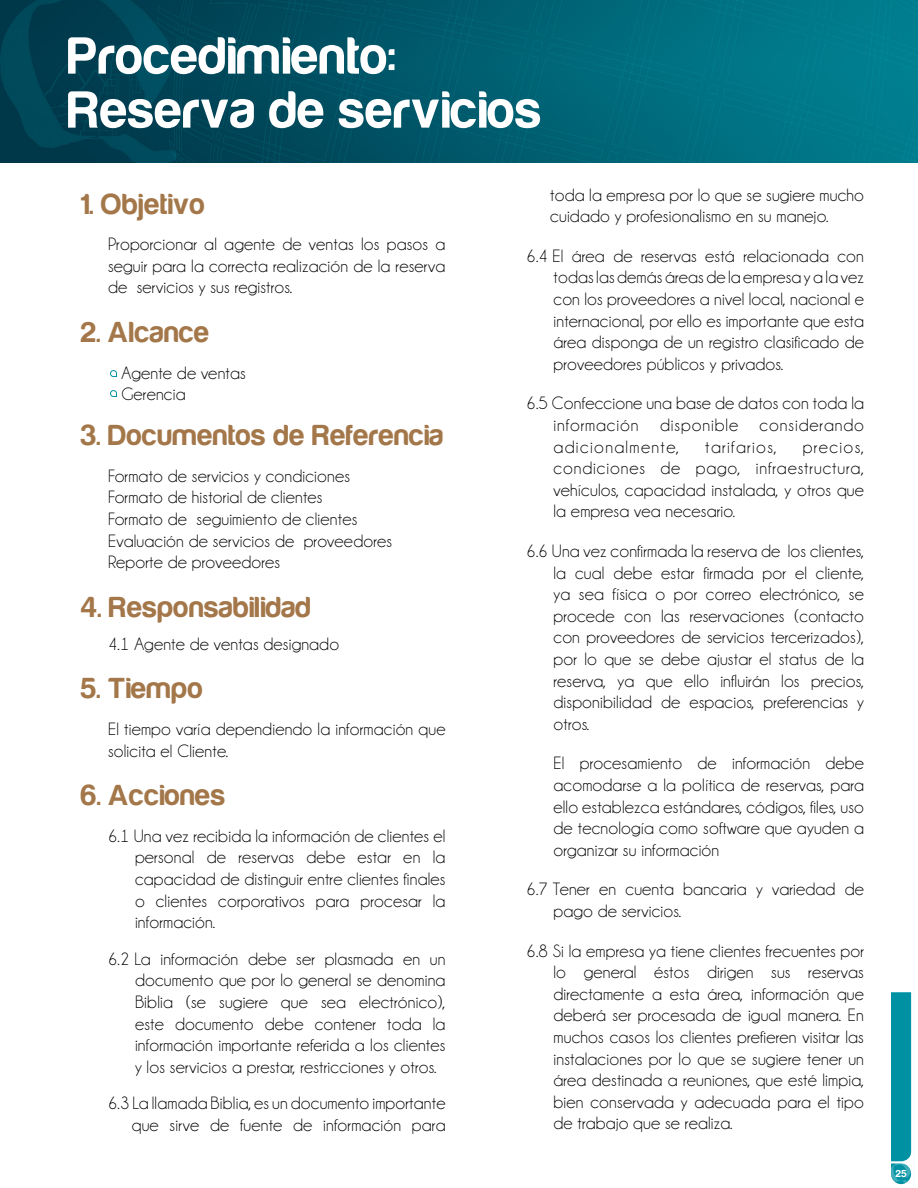
<style>
.page{position:relative;width:918px;height:1188px;background:#fff}
.page>*{position:absolute;margin:0;border:0;box-sizing:border-box;transform-origin:0 0}
.t1{font:54px/54px "Harabara";letter-spacing:.025em;color:#fff}
.t2{font:30px "Harabara";letter-spacing:.025em;color:#a37749}
.t3{font:18px/21.6px "Champagne&Limousines";letter-spacing:.01em;color:#000;text-align:justify}
.t4{font:18px "Champagne&Limousines";letter-spacing:.075em;color:#000}
.t5{font:10.5px "Harabara";color:#fff}
</style>
<div class="page">
<svg style="left:891px;top:992px;width:20px;height:192px;background:#0a96a6"></svg>
<img style="left:0;top:0;width:918px;height:162px">
<svg style="left:110px;top:370px;width:7px;height:7px"></svg>
<svg style="left:110px;top:390px;width:7px;height:7px"></svg>
<h1 class="t1" style="left:68px;top:30px;width:475px">Procedimiento:<br>Reserva de servicios</h1>
<h2 class="t2" style="left:81px;top:188px;width:125px">1. Objetivo</h2>
<p class="t3" style="left:108px;top:233px;width:339px">Proporcionar al agente de ventas los pasos a seguir para la correcta realización de la reserva de servicios y sus registros.</p>
<h2 class="t2" style="left:81px;top:317px;width:130px">2. Alcance</h2>
<p class="t3" style="left:122px;top:362px;width:126px">Agente de ventas<br>Gerencia</p>
<h2 class="t2" style="left:81px;top:420px;width:364px">3. Documentos de Referencia</h2>
<p class="t3" style="left:108px;top:465px;width:286px;text-align:left">Formato de servicios y condiciones Formato de historial de clientes<br>Formato de seguimiento de clientes Evaluación de servicios de proveedores Reporte de proveedores</p>
<h2 class="t2" style="left:81px;top:591px;width:231px">4. Responsabilidad</h2>
<p class="t3" style="left:108px;top:633px;width:233px">4.1 Agente de ventas designado</p>
<h2 class="t2" style="left:81px;top:673px;width:123px">5. Tiempo</h2>
<p class="t3" style="left:108px;top:718px;width:339px">El tiempo varía dependiendo la información que solicita el Cliente.</p>
<h2 class="t2" style="left:81px;top:780px;width:146px">6. Acciones</h2>
<p class="t3" style="left:135px;top:825px;width:312px;text-indent:-27px">6.1 Una vez recibida la información de clientes el personal de reservas debe estar en la capacidad de distinguir entre clientes finales o clientes corporativos para procesar la información.</p>
<p class="t3" style="left:135px;top:948px;width:312px;text-indent:-27px">6.2 La información debe ser plasmada en un documento que por lo general se denomina Biblia (se sugiere que sea electrónico), este documento debe contener toda la información importante referida a los clientes y los servicios a prestar, restricciones y otros.</p>
<p class="t3" style="left:108px;top:1093px;width:339px;text-align:right">6.3 La llamada Biblia, es un documento importante que sirve de fuente de información para</p>
<p class="t3" style="left:550px;top:184px;width:315px">toda la empresa por lo que se sugiere mucho cuidado y profesionalismo en su manejo.</p>
<p class="t3" style="left:554px;top:245px;width:312px;text-indent:-27px">6.4 El área de reservas está relacionada con todas las demás áreas de la empresa y a la vez con los proveedores a nivel local, nacional e internacional, por ello es importante que esta área disponga de un registro clasificado de proveedores públicos y privados.</p>
<p class="t3" style="left:554px;top:392px;width:312px;text-indent:-27px">6.5 Confeccione una base de datos con toda la información disponible considerando adicionalmente,</p>
<p class="t4" style="left:705px;top:436px;width:73px">tarifarios,</p>
<p class="t3" style="left:554px;top:436px;width:312px;text-indent:249px">precios, condiciones de pago, infraestructura, vehículos, capacidad instalada, y otros que la empresa vea necesario.</p>
<p class="t3" style="left:554px;top:540px;width:312px;text-indent:-27px">6.6 Una vez confirmada la reserva de los clientes, la cual debe estar firmada por el cliente, ya sea física o por correo electrónico, se procede con las reservaciones (contacto con proveedores de servicios tercerizados), por lo que se debe ajustar el status de la reserva, ya que ello influirán los precios, disponibilidad de espacios, preferencias y otros.</p>
<p class="t3" style="left:554px;top:752px;width:312px">El procesamiento de información debe acomodarse a la política de reservas, para ello establezca estándares, códigos, files, uso de tecnología como software que ayuden a organizar su información</p>
<p class="t3" style="left:554px;top:878px;width:312px;text-indent:-27px">6.7 Tener en cuenta bancaria y variedad de pago de servicios.</p>
<p class="t3" style="left:554px;top:940px;width:312px;text-indent:-27px">6.8 Si la empresa ya tiene clientes frecuentes por lo general éstos dirigen sus reservas directamente a esta área, información que deberá ser procesada de igual manera. En muchos casos los clientes prefieren visitar las instalaciones por lo que se sugiere tener un área destinada a reuniones, que esté limpia, bien conservada y adecuada para el tipo de trabajo que se realiza.</p>
<p class="t5" style="left:896px;top:1168px;width:12px">25</p>
</div>
